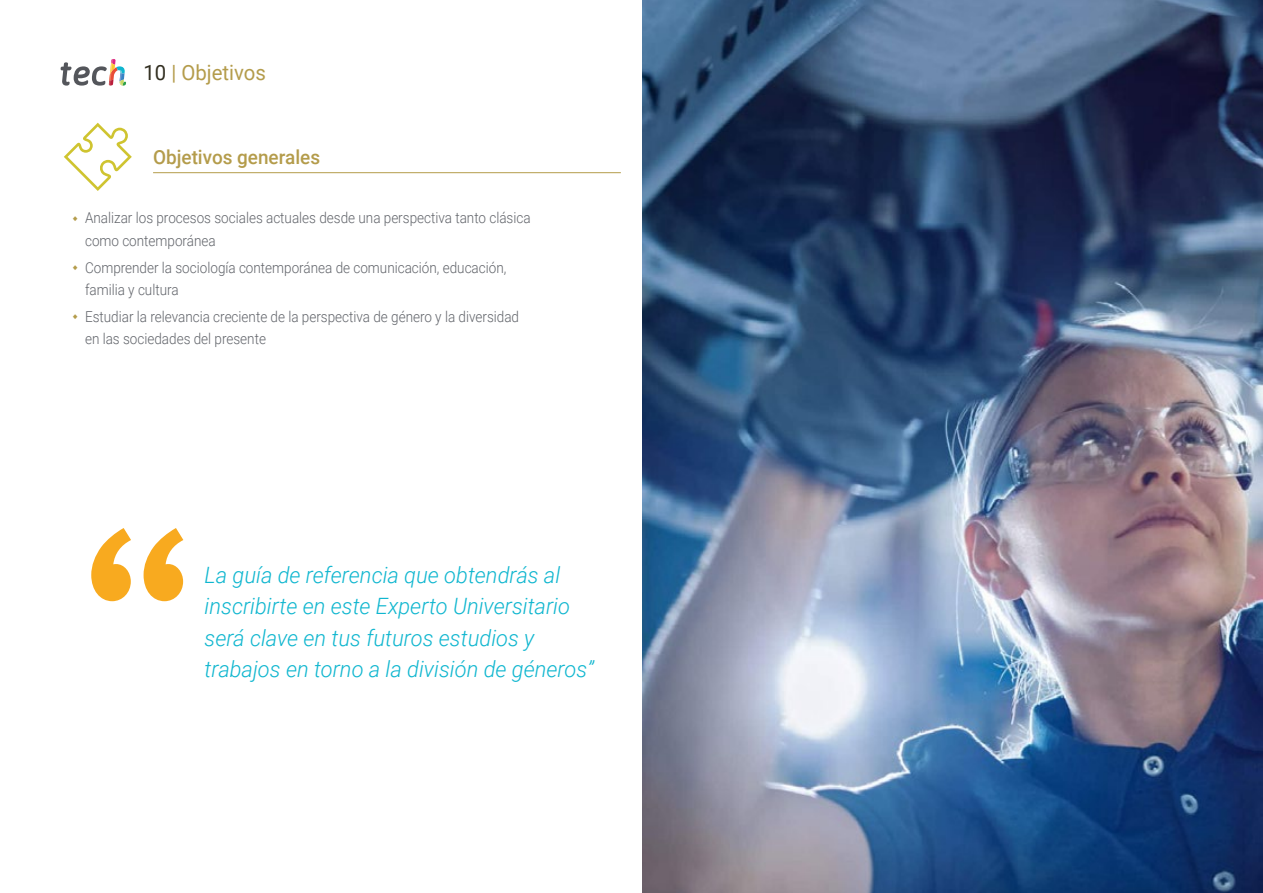
<style>
.page{position:relative;width:1263px;height:893px;background:#fff}
.page>*{position:absolute;margin:0;border:0;box-sizing:border-box;transform-origin:0 0}
.t1{font:italic 300 22.5px/31.5px "Roboto";color:#0fb6cf}
.t2{font:21px "Roboto";color:#b49c4b}
.t3{font:500 19.5px "Roboto";color:#b49c4b}
.t4{font:300 15px/22.5px "Roboto";color:#61646a;scale:.9 1}
.s1{color:#312e20}
</style>
<div class="page">
<hr style="left:153px;top:172px;width:468px;height:1px;background:#b49c4b">
<svg style="left:64px;top:123px;width:68px;height:68px"></svg>
<img style="left:642px;top:0;width:621px;height:893px">
<svg style="left:91px;top:528px;width:92px;height:73px"></svg>
<svg style="left:61px;top:59px;width:65px;height:27px"></svg>
<h2 class="t2" style="left:144px;top:57px;width:124px"><span class="s1">10</span> | Objetivos</h2>
<h3 class="t3" style="left:153px;top:144px;width:169px">Objetivos generales</h3>
<p class="t4" style="left:85px;top:206px;width:497px">Analizar los procesos sociales actuales desde una perspectiva tanto clásica como contemporánea</p>
<p class="t4" style="left:85px;top:255px;width:470px">Comprender la sociología contemporánea de comunicación, educación, familia y cultura</p>
<p class="t4" style="left:85px;top:305px;width:484px">Estudiar la relevancia creciente de la perspectiva de género y la diversidad en las sociedades del presente</p>
<h1 class="t1" style="left:205px;top:558px;width:391px">La guía de referencia que obtendrás al inscribirte en este Experto Universitario será clave en tus futuros estudios y trabajos en torno a la división de géneros”</h1>
</div>
